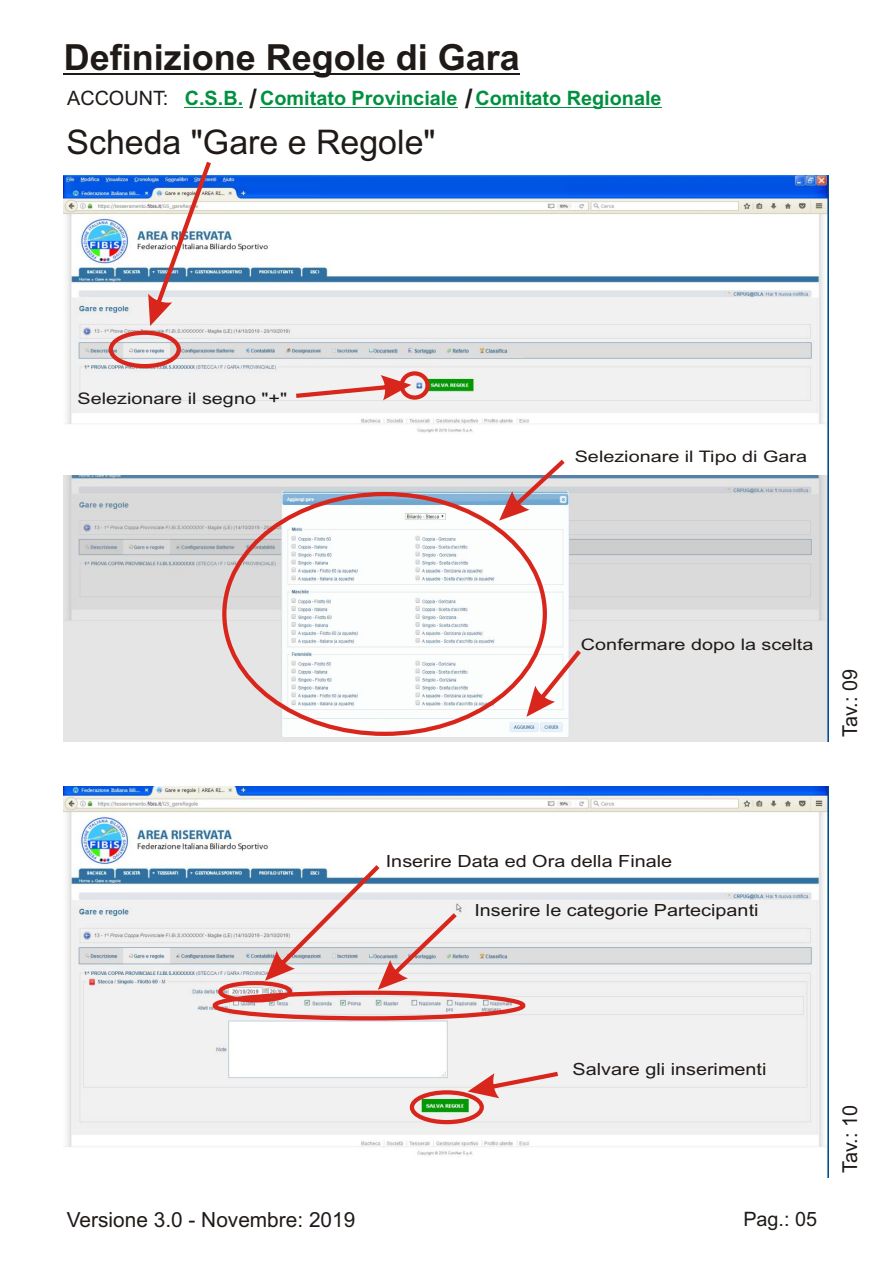
<style>
.page{position:relative;width:893px;height:1263px;background:#fff}
.page>*{position:absolute;margin:0;border:0;box-sizing:border-box;transform-origin:0 0}
.t1{font:700 36px "Arial";color:#1f1a17}
.t2{font:33.9px "Arial";color:#1f1a17}
.t3{font:20.85px "Arial";color:#1f1a17}
.t4{font:20.55px "Arial";color:#1f1a17}
.t5{font:700 19.8px "Arial";color:#009140}
.t6{font:19.8px "Arial";color:#1f1a17}
.t7{font:16.8px "Arial";color:#1f1a17;scale:1.18 1}
.t8{font:15.9px "Arial";color:#1f1a17;scale:1.24 1}
.s1{font-weight:400;color:#1f1a17}
.s2{font-size:26.55px;color:#1f1a17}
</style>
<div class="page">
<img style="left:63px;top:786px;width:766px;height:391px">
<img style="left:457px;top:950px;width:66px;height:12px">
<img style="left:63px;top:175px;width:765px;height:300px">
<img style="left:375px;top:345px;width:148px;height:12px">
<hr style="left:64px;top:73px;width:456px;height:2px;background:#1f1a17">
<img style="left:63px;top:475px;width:765px;height:266px">
<div style="left:109px;top:331px;width:72px;height:37px;border:4px solid #d9261c;border-radius:50%"></div>
<img style="left:148px;top:162px;width:63px;height:164px">
<img style="left:282px;top:494px;width:286px;height:242px">
<svg style="left:296px;top:375px;width:115px;height:25px"></svg>
<svg style="left:499px;top:460px;width:66px;height:61px"></svg>
<svg style="left:526px;top:650px;width:55px;height:67px"></svg>
<div style="left:218px;top:981px;width:74px;height:21px;border:4px solid #d9261c;border-radius:50%"></div>
<div style="left:213px;top:990px;width:312px;height:30px;border:4px solid #d9261c;border-radius:50%"></div>
<div style="left:410px;top:1090px;width:74px;height:34px;border:4px solid #d9261c;border-radius:50%"></div>
<svg style="left:468px;top:1072px;width:90px;height:26px"></svg>
<hr style="left:185px;top:107px;width:58px;height:1px;background:#009140">
<hr style="left:260px;top:107px;width:197px;height:1px;background:#009140">
<hr style="left:475px;top:107px;width:186px;height:1px;background:#009140">
<svg style="left:265px;top:865px;width:192px;height:125px"></svg>
<div style="left:400px;top:371px;width:30px;height:29px;border:4px solid #d9261c;border-radius:50%"></div>
<h1 class="t1" style="left:64px;top:44px;width:458px">Definizione Regole di Gara</h1>
<p class="t5" style="left:67px;top:91px;width:596px"><span class="s1">ACCOUNT:</span> C.S.B. <span class="s2">/</span> Comitato Provinciale <span class="s2">/</span> Comitato Regionale</p>
<h2 class="t2" style="left:66px;top:129px;width:371px">Scheda "Gare e Regole"</h2>
<p class="t8" style="left:78px;top:392px;width:171px">Selezionare il segno "+"</p>
<p class="t8" style="left:575px;top:450px;width:189px">Selezionare il Tipo di Gara</p>
<p class="t8" style="left:581px;top:638px;width:189px">Confermare dopo la scelta</p>
<p class="t4" style="left:842px;top:737px;width:69px;rotate:-90deg">Tav.: 09</p>
<p class="t7" style="left:386px;top:855px;width:244px">Inserire Data ed Ora della Finale</p>
<p class="t7" style="left:474px;top:903px;width:242px">Inserire le categorie Partecipanti</p>
<p class="t3" style="left:67px;top:1212px;width:290px">Versione 3.0 - Novembre: 2019</p>
<p class="t7" style="left:573px;top:1063px;width:166px">Salvare gli inserimenti</p>
<p class="t6" style="left:743px;top:1212px;width:75px">Pag.: 05</p>
<p class="t4" style="left:842px;top:1173px;width:69px;rotate:-90deg">Tav.: 10</p>
</div>
